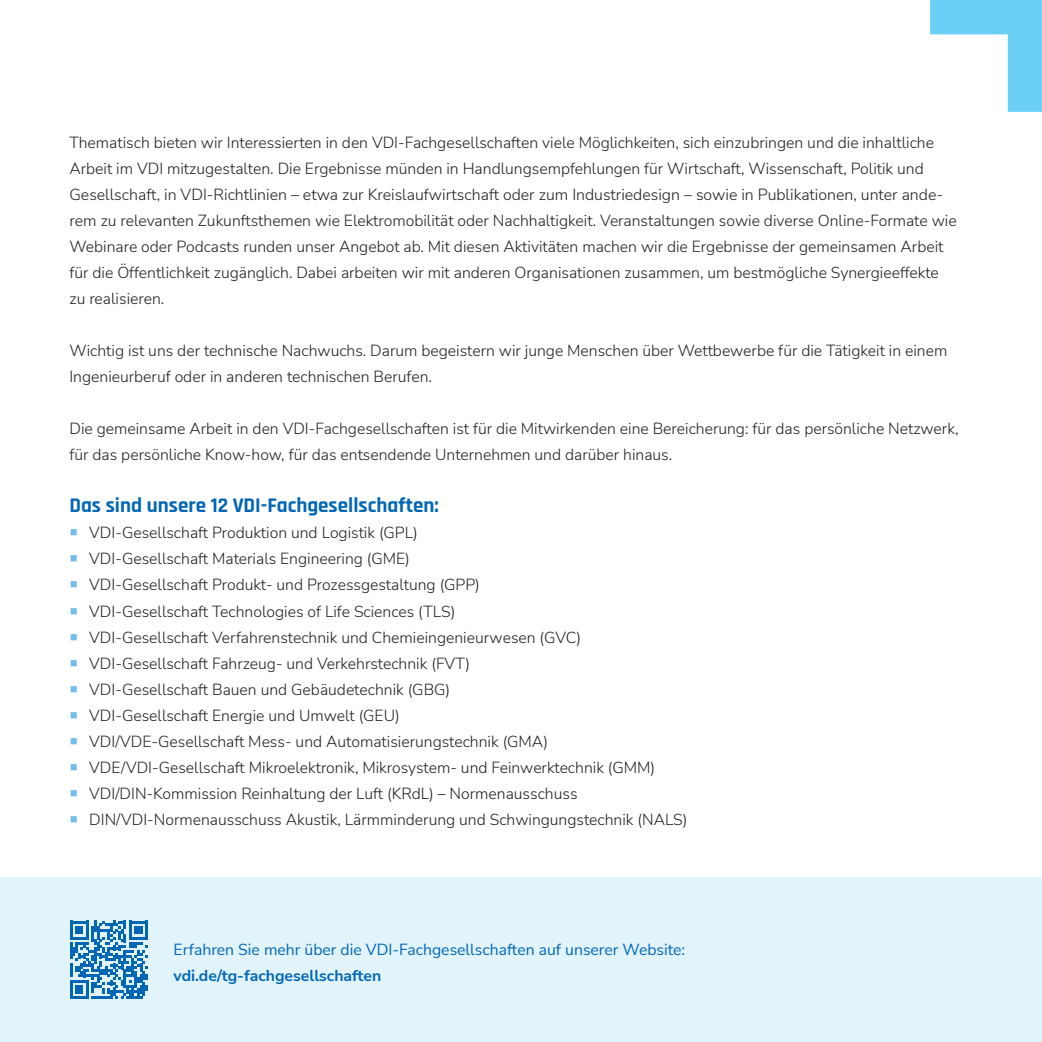
<style>
.page{position:relative;width:1042px;height:1042px;background:#fff}
.page>*{position:absolute;margin:0;border:0;box-sizing:border-box;transform-origin:0 0}
.t1{font:700 21px "Rajdhani";color:#0166b3}
.t2{font:300 15.75px/26.1px "Nunito Sans";color:#231f20}
.t3{font:15.75px "Nunito Sans";color:#0166b3}
.t4{font:700 15.75px "Nunito Sans";color:#0166b3}
.s1{color:#73bde9}
</style>
<div class="page">
<svg style="left:930px;top:0;width:112px;height:112px"></svg>
<div style="left:0;top:877px;width:1042px;height:165px;background:#e1f4fc"></div>
<svg style="left:70px;top:920px;width:78px;height:78px"></svg>
<p class="t2" style="left:69px;top:128px;width:889px">Thematisch bieten wir Interessierten in den VDI-Fachgesellschaften viele Möglichkeiten, sich einzubringen und die inhaltliche Arbeit im VDI mitzugestalten. Die Ergebnisse münden in Handlungsempfehlungen für Wirtschaft, Wissenschaft, Politik und Gesellschaft, in VDI-Richtlinien – etwa zur Kreislaufwirtschaft oder zum Industriedesign – sowie in Publikationen, unter ande&shy;rem zu relevanten Zukunftsthemen wie Elektromobilität oder Nachhaltigkeit. Veranstaltungen sowie diverse Online-Formate wie Webinare oder Podcasts runden unser Angebot ab. Mit diesen Aktivitäten machen wir die Ergebnisse der gemeinsamen Arbeit für die Öffentlichkeit zugänglich. Dabei arbeiten wir mit anderen Organisationen zusammen, um bestmögliche Synergieeffekte zu realisieren.</p>
<p class="t2" style="left:69px;top:337px;width:879px">Wichtig ist uns der technische Nachwuchs. Darum begeistern wir junge Menschen über Wettbewerbe für die Tätigkeit in einem<br>Ingenieurberuf oder in anderen technischen Berufen.</p>
<p class="t2" style="left:69px;top:415px;width:890px">Die gemeinsame Arbeit in den VDI-Fachgesellschaften ist für die Mitwirkenden eine Bereicherung: für das persönliche Netzwerk, für das persönliche Know-how, für das entsendende Unternehmen und darüber hinaus.</p>
<h1 class="t1" style="left:69px;top:493px;width:371px">Das sind unsere 12 VDI-Fachgesellschaften:</h1>
<p class="t2" style="left:69px;top:519px;width:350px"><span class="s1">○</span> VDI-Gesellschaft Produktion und Logistik (GPL)</p>
<p class="t2" style="left:69px;top:545px;width:342px"><span class="s1">○</span> VDI-Gesellschaft Materials Engineering (GME)</p>
<p class="t2" style="left:69px;top:571px;width:412px"><span class="s1">○</span> VDI-Gesellschaft Produkt- und Prozessgestaltung (GPP)</p>
<p class="t2" style="left:69px;top:597px;width:387px"><span class="s1">○</span> VDI-Gesellschaft Technologies of Life Sciences (TLS)</p>
<p class="t2" style="left:69px;top:623px;width:513px"><span class="s1">○</span> VDI-Gesellschaft Verfahrenstechnik und Chemieingenieurwesen (GVC)</p>
<p class="t2" style="left:69px;top:649px;width:402px"><span class="s1">○</span> VDI-Gesellschaft Fahrzeug- und Verkehrstechnik (FVT)</p>
<p class="t2" style="left:69px;top:675px;width:382px"><span class="s1">○</span> VDI-Gesellschaft Bauen und Gebäudetechnik (GBG)</p>
<p class="t2" style="left:69px;top:701px;width:332px"><span class="s1">○</span> VDI-Gesellschaft Energie und Umwelt (GEU)</p>
<p class="t2" style="left:69px;top:728px;width:480px"><span class="s1">○</span> VDI/VDE-Gesellschaft Mess- und Automatisierungstechnik (GMA)</p>
<p class="t2" style="left:69px;top:754px;width:587px"><span class="s1">○</span> VDE/VDI-Gesellschaft Mikroelektronik, Mikrosystem- und Feinwerktechnik (GMM)</p>
<p class="t2" style="left:69px;top:780px;width:509px"><span class="s1">○</span> VDI/DIN-Kommission Reinhaltung der Luft (KRdL) – Normenausschuss</p>
<p class="t2" style="left:69px;top:806px;width:619px"><span class="s1">○</span> DIN/VDI-Normenausschuss Akustik, Lärmminderung und Schwingungstechnik (NALS)</p>
<p class="t3" style="left:174px;top:939px;width:513px">Erfahren Sie mehr über die VDI-Fachgesellschaften auf unserer Website:</p>
<p class="t4" style="left:174px;top:964px;width:209px">vdi.de/tg-fachgesellschaften</p>
</div>
